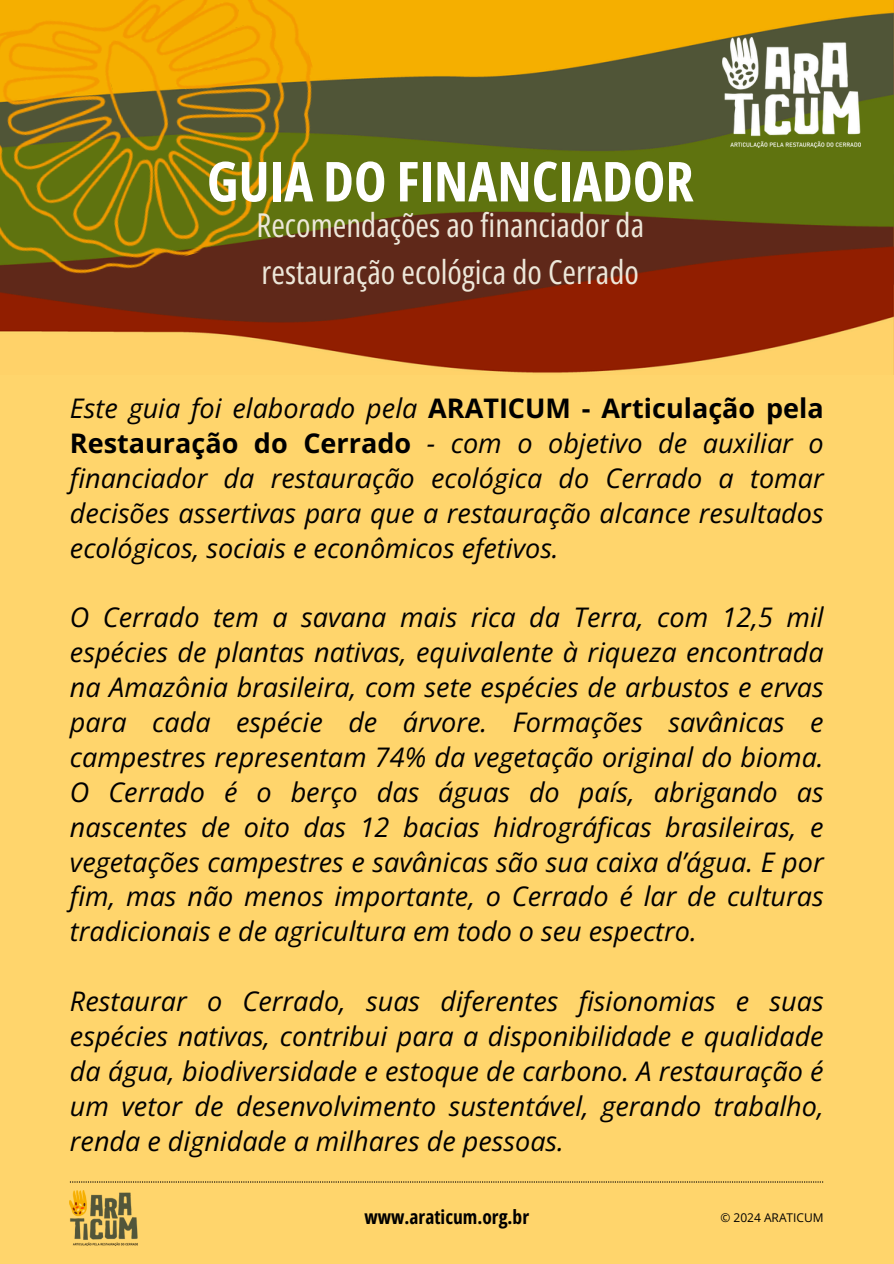
<style>
.page{position:relative;width:894px;height:1264px;background:#fff}
.page>*{position:absolute;margin:0;border:0;box-sizing:border-box;transform-origin:0 0}
.t1{font:700 55.05px "Open Sans Condensed";color:#fff}
.t2{font:32.85px/47.2px "Open Sans Condensed";color:#ede7d9}
.t3{font:italic 27px/35px "Open Sans";color:#000;text-align:justify}
.t4{font:700 19.5px "Open Sans Condensed";color:#000}
.t5{font:12px "Open Sans";color:#000}
.s1{font-weight:700;font-style:normal}
</style>
<div class="page">
<div style="left:0;top:0;width:893px;height:1263px;background:#ffd56c"></div>
<img style="left:0;top:0;width:893px;height:373px">
<img style="left:0;top:0;width:353px;height:308px">
<svg style="left:70px;top:1181px;width:751px;height:1px"></svg>
<img style="left:70px;top:1190px;width:67px;height:55px">
<img style="left:722px;top:37px;width:137px;height:110px">
<h4 class="t1" style="left:207px;top:143px;width:488px">GUIA DO FINANCIADOR</h4>
<p class="t2" style="left:256px;top:201px;width:389px">Recomendações ao financiador da restauração ecológica do Cerrado</p>
<p class="t3" style="left:70px;top:390px;width:755px">Este guia foi elaborado pela <span class="s1">ARATICUM - Articulação pela Restauração do Cerrado</span> - com o objetivo de auxiliar o financiador da restauração ecológica do Cerrado a tomar decisões assertivas para que a restauração alcance resultados ecológicos, sociais e econômicos efetivos.</p>
<h1 class="t3" style="left:70px;top:599px;width:755px">O Cerrado tem a savana mais rica da Terra, com 12,5 mil espécies de plantas nativas, equivalente à riqueza encontrada na Amazônia brasileira, com sete espécies de arbustos e ervas para cada espécie de árvore. Formações savânicas e campestres representam 74% da vegetação original do bioma.<br>O Cerrado é o berço das águas do país, abrigando as nascentes de oito das 12 bacias hidrográficas brasileiras, e vegetações campestres e savânicas são sua caixa d’água. E por fim, mas não menos importante, o Cerrado é lar de culturas tradicionais e de agricultura em todo o seu espectro.</h1>
<h2 class="t3" style="left:70px;top:983px;width:755px">Restaurar o Cerrado, suas diferentes fisionomias e suas espécies nativas, contribui para a disponibilidade e qualidade da água, biodiversidade e estoque de carbono. A restauração é um vetor de desenvolvimento sustentável, gerando trabalho, renda e dignidade a milhares de pessoas.</h2>
<h3 class="t4" style="left:364px;top:1203px;width:166px">www.araticum.org.br</h3>
<h3 class="t5" style="left:720px;top:1209px;width:105px">© 2024 ARATICUM</h3>
</div>
